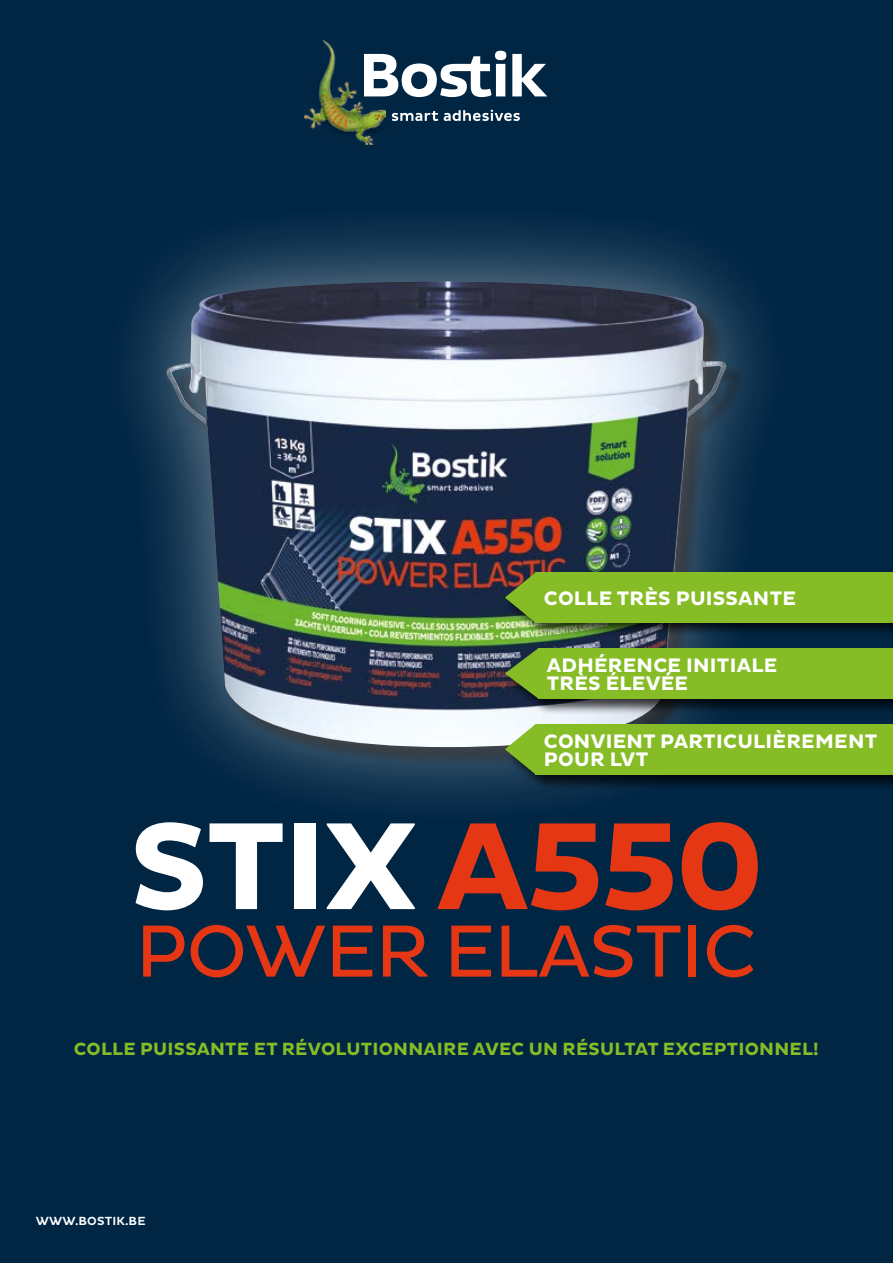
<style>
.page{position:relative;width:893px;height:1263px;background:#002644}
.page>*{position:absolute;margin:0;border:0;box-sizing:border-box;transform-origin:0 0}
.t1{font:700 126px "Bostik";letter-spacing:-.015em;color:#fff}
.t2{font:75px "Bostik";letter-spacing:-.015em;color:#e63714}
.t3{font:700 19.8px/18px "Bostik";letter-spacing:.015em;color:#fff}
.t4{font:700 18px "Bostik";letter-spacing:.015em;color:#86bc25}
.t5{font:500 12px "Bostik";letter-spacing:.015em;color:#fff}
.s1{color:#e63714}
</style>
<div class="page">
<img style="left:304px;top:41px;width:82px;height:103px">
<svg style="left:392px;top:111px;width:46px;height:10px"></svg>
<svg style="left:444px;top:110px;width:76px;height:11px"></svg>
<svg style="left:364px;top:51px;width:183px;height:46px"></svg>
<div style="left:87px;top:194px;width:719px;height:640px;background:#fff;opacity:.48"></div>
<img style="left:166px;top:281px;width:560px;height:466px">
<div style="left:503px;top:570px;width:390px;height:66px;background:#000;opacity:.75"></div>
<div style="left:535px;top:572px;width:358px;height:51px;background:#86bc25"></div>
<svg style="left:505px;top:572px;width:30px;height:51px;background:#688030"></svg>
<div style="left:506px;top:649px;width:387px;height:66px;background:#000;opacity:.75"></div>
<div style="left:538px;top:648px;width:355px;height:50px;background:#86bc25"></div>
<svg style="left:505px;top:648px;width:33px;height:50px;background:#597838"></svg>
<div style="left:506px;top:724px;width:387px;height:67px;background:#000;opacity:.75"></div>
<div style="left:535px;top:724px;width:358px;height:50px;background:#86bc25"></div>
<svg style="left:505px;top:724px;width:30px;height:50px"></svg>
<p class="t3" style="left:544px;top:590px;width:254px">COLLE TRÈS PUISSANTE</p>
<p class="t3" style="left:547px;top:657px;width:232px">ADHÉRENCE INITIALE<br>TRÈS ÉLEVÉE</p>
<p class="t3" style="left:544px;top:733px;width:335px">CONVIENT PARTICULIÈREMENT<br>POUR LVT</p>
<h1 class="t1" style="left:129px;top:794px;width:636px">STIX <span class="s1">A550</span></h1>
<h2 class="t2" style="left:136px;top:908px;width:623px">POWER ELASTIC</h2>
<p class="t4" style="left:74px;top:1039px;width:746px">COLLE PUISSANTE ET RÉVOLUTIONNAIRE AVEC UN RÉSULTAT EXCEPTIONNEL!</p>
<p class="t5" style="left:36px;top:1214px;width:111px">WWW.BOSTIK.BE</p>
</div>
